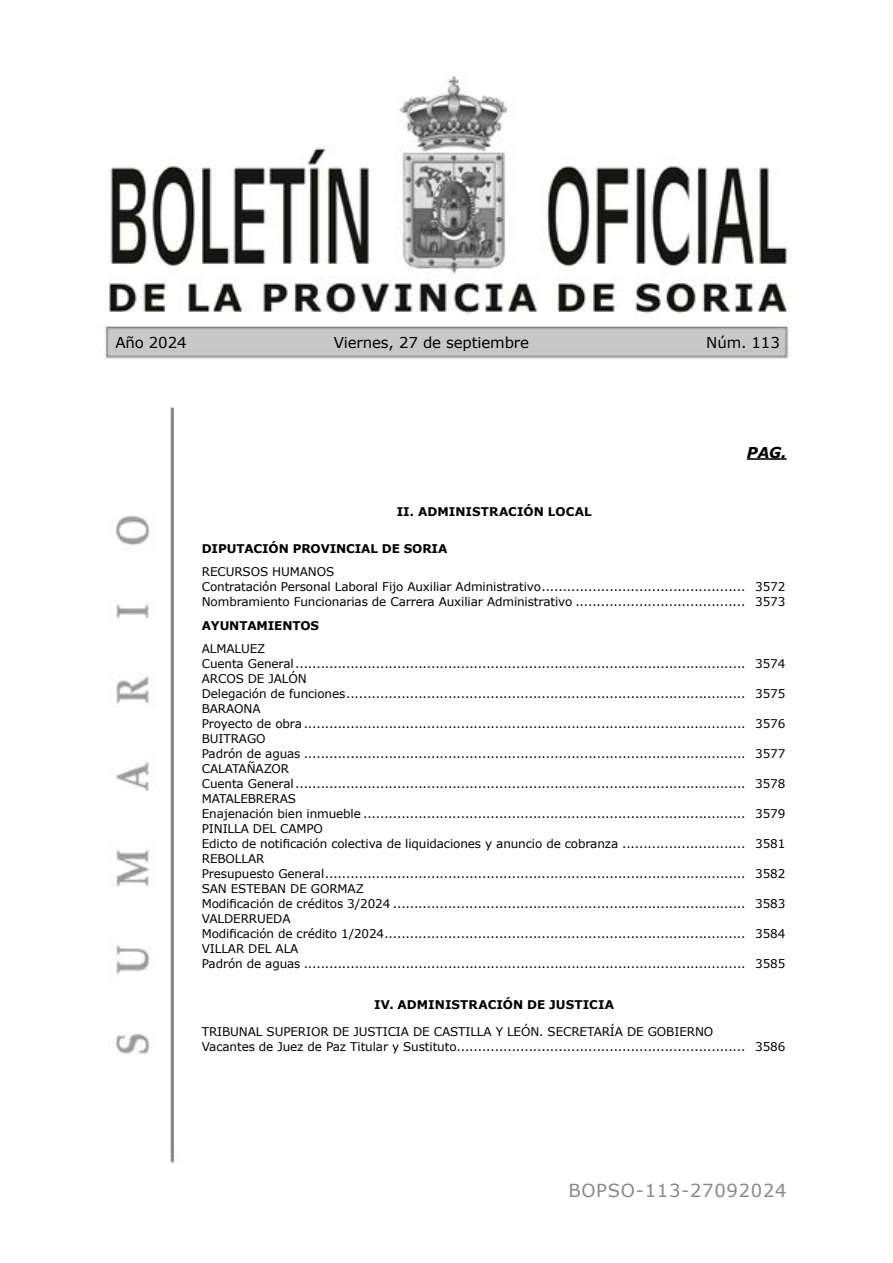
<style>
.page{position:relative;width:893px;height:1263px;background:#fff}
.page>*{position:absolute;margin:0;border:0;box-sizing:border-box;transform-origin:0 0}
.t1{font:18px "Verdana";letter-spacing:.04em;color:#878988}
.t2{font:15px "Verdana";letter-spacing:-.01em;color:#000}
.t3{font:italic 700 15px "Verdana";color:#000}
.t4{font:12px/15px "Verdana";letter-spacing:-.01em;color:#000}
.t5{font:700 12px "Verdana";letter-spacing:-.01em;color:#000}
</style>
<div class="page">
<img style="left:105px;top:76px;width:686px;height:1088px">
<hr style="left:747px;top:458px;width:40px;height:2px;background:#000">
<p class="t2" style="left:115px;top:333px;width:73px">Año 2024</p>
<p class="t2" style="left:334px;top:333px;width:197px">Viernes, 27 de septiembre</p>
<p class="t2" style="left:706px;top:333px;width:75px">Núm. 113</p>
<p class="t3" style="left:747px;top:443px;width:41px">PAG.</p>
<p class="t5" style="left:397px;top:504px;width:197px">II. ADMINISTRACIÓN LOCAL</p>
<p class="t5" style="left:202px;top:540px;width:247px">DIPUTACIÓN PROVINCIAL DE SORIA</p>
<p class="t4" style="left:202px;top:564px;width:585px">RECURSOS HUMANOS<br>Contratación Personal Laboral Fijo Auxiliar Administrativo................................................ 3572<br>Nombramiento Funcionarias de Carrera Auxiliar Administrativo ........................................ 3573</p>
<p class="t5" style="left:202px;top:617px;width:119px">AYUNTAMIENTOS</p>
<p class="t4" style="left:202px;top:641px;width:585px">ALMALUEZ<br>Cuenta General.......................................................................................................... 3574<br>ARCOS DE JALÓN<br>Delegación de funciones.............................................................................................. 3575<br>BARAONA<br>Proyecto de obra ........................................................................................................ 3576<br>BUITRAGO<br>Padrón de aguas ........................................................................................................ 3577<br>CALATAÑAZOR<br>Cuenta General.......................................................................................................... 3578<br>MATALEBRERAS<br>Enajenación bien inmueble .......................................................................................... 3579<br>PINILLA DEL CAMPO<br>Edicto de notificación colectiva de liquidaciones y anuncio de cobranza ............................. 3581<br>REBOLLAR<br>Presupuesto General................................................................................................... 3582<br>SAN ESTEBAN DE GORMAZ<br>Modificación de créditos 3/2024 ................................................................................... 3583<br>VALDERRUEDA<br>Modificación de crédito 1/2024..................................................................................... 3584<br>VILLAR DEL ALA<br>Padrón de aguas ........................................................................................................ 3585</p>
<p class="t5" style="left:374px;top:996px;width:242px">IV. ADMINISTRACIÓN DE JUSTICIA</p>
<p class="t4" style="left:202px;top:1025px;width:585px">TRIBUNAL SUPERIOR DE JUSTICIA DE CASTILLA Y LEÓN. SECRETARÍA DE GOBIERNO<br>Vacantes de Juez de Paz Titular y Sustituto.................................................................... 3586</p>
<h1 class="t1" style="left:568px;top:1179px;width:220px">BOPSO-113-27092024</h1>
</div>
